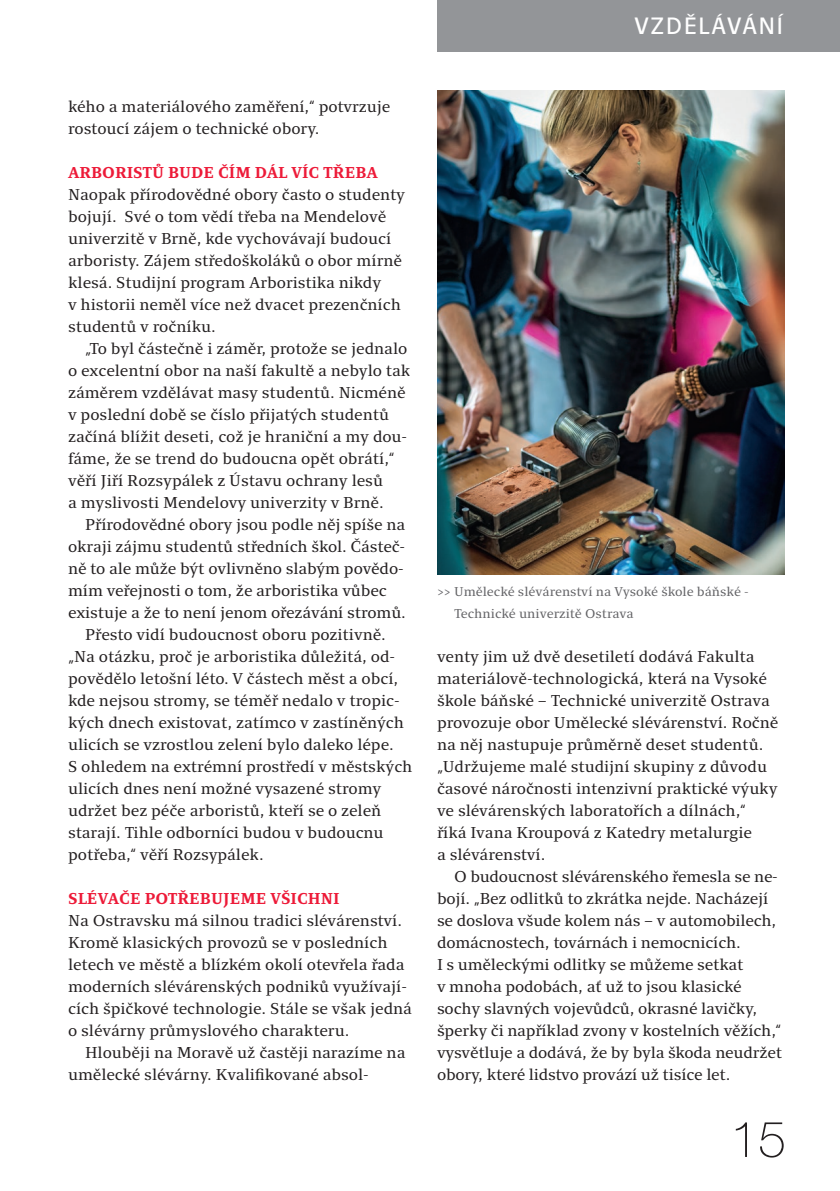
<style>
.page{position:relative;width:840px;height:1191px;background:#fff}
.page>*{position:absolute;margin:0;border:0;box-sizing:border-box;transform-origin:0 0}
.t1{font:100 50px "Helvetica Neue LT Pro";color:#231f20}
.t2{font:24px "Clara Sans";letter-spacing:.05em;color:#fff}
.t3{font:16px/22px "Clara Serif";letter-spacing:-.005em;color:#231f20}
.t4{font:700 16px "Clara Serif";letter-spacing:-.005em;color:#ed1a38}
.t5{font:13px/22px "Clara Serif";color:#636366}
</style>
<div class="page">
<div style="left:437px;top:0;width:402px;height:51px;background:#939598"></div>
<img style="left:437px;top:90px;width:347px;height:484px">
<h2 class="t2" style="left:634px;top:13px;width:150px">VZDĚLÁVÁNÍ</h2>
<p class="t3" style="left:68px;top:96px;width:323px">kého a materiálového zaměření,“ potvrzuje rostoucí zájem o technické obory.</p>
<p class="t4" style="left:68px;top:164px;width:311px">ARBORISTŮ BUDE ČÍM DÁL VÍC TŘEBA</p>
<p class="t3" style="left:68px;top:184px;width:338px">Naopak přírodovědné obory často o studenty bojují. Své o tom vědí třeba na Mendelově univerzitě v Brně, kde vychovávají budoucí arboristy. Zájem středoškoláků o obor mírně klesá. Studijní program Arboristika nikdy<br>v historii neměl více než dvacet prezenčních studentů v ročníku.</p>
<p class="t3" style="left:68px;top:338px;width:343px;text-indent:17px">„To byl částečně i záměr, protože se jednalo o excelentní obor na naší fakultě a nebylo tak záměrem vzdělávat masy studentů. Nicméně v poslední době se číslo přijatých studentů začíná blížit deseti, což je hraniční a my dou&shy;fáme, že se trend do budoucna opět obrátí,“ věří Jiří Rozsypálek z Ústavu ochrany lesů<br>a myslivosti Mendelovy univerzity v Brně.</p>
<p class="t3" style="left:85px;top:514px;width:321px">Přírodovědné obory jsou podle něj spíše na</p>
<p class="t3" style="left:68px;top:536px;width:338px">okraji zájmu studentů středních škol. Částeč-</p>
<p class="t3" style="left:68px;top:558px;width:337px">ně to ale může být ovlivněno slabým povědo-</p>
<p class="t3" style="left:68px;top:580px;width:320px">mím veřejnosti o tom, že arboristika vůbec</p>
<p class="t3" style="left:68px;top:602px;width:339px">existuje a že to není jenom ořezávání stromů.</p>
<p class="t3" style="left:85px;top:624px;width:302px">Přesto vidí budoucnost oboru pozitivně.</p>
<p class="t3" style="left:68px;top:646px;width:328px">„Na otázku, proč je arboristika důležitá, od-</p>
<p class="t3" style="left:68px;top:668px;width:332px">povědělo letošní léto. V částech měst a obcí,</p>
<p class="t3" style="left:68px;top:690px;width:333px">kde nejsou stromy, se téměř nedalo v tropic-</p>
<p class="t3" style="left:68px;top:712px;width:337px">kých dnech existovat, zatímco v zastíněných</p>
<p class="t3" style="left:68px;top:734px;width:327px">ulicích se vzrostlou zelení bylo daleko lépe.</p>
<p class="t3" style="left:68px;top:756px;width:346px">S ohledem na extrémní prostředí v městských</p>
<p class="t3" style="left:68px;top:778px;width:315px">ulicích dnes není možné vysazené stromy</p>
<p class="t3" style="left:68px;top:800px;width:314px">udržet bez péče arboristů, kteří se o zeleň</p>
<p class="t3" style="left:68px;top:822px;width:317px">starají. Tihle odborníci budou v budoucnu</p>
<p class="t3" style="left:68px;top:844px;width:197px">potřeba,“ věří Rozsypálek.</p>
<p class="t4" style="left:68px;top:890px;width:273px">SLÉVAČE POTŘEBUJEME VŠICHNI</p>
<p class="t3" style="left:68px;top:910px;width:345px">Na Ostravsku má silnou tradici slévárenství.<br>Kromě klasických provozů se v posledních letech ve městě a blízkém okolí otevřela řada moderních slévárenských podniků využívají&shy;cích špičkové technologie. Stále se však jedná o slévárny průmyslového charakteru.</p>
<p class="t3" style="left:68px;top:1042px;width:339px;text-indent:17px">Hlouběji na Moravě už častěji narazíme na umělecké slévárny. Kvalifikované absol-</p>
<p class="t5" style="left:454px;top:581px;width:296px;text-indent:-17px">&gt;&gt; Umělecké slévárenství na Vysoké škole báňské -<br>Technické univerzitě Ostrava</p>
<p class="t3" style="left:437px;top:646px;width:343px">venty jim už dvě desetiletí dodává Fakulta materiálově-technologická, která na Vysoké škole báňské – Technické univerzitě Ostrava provozuje obor Umělecké slévárenství. Ročně na něj nastupuje průměrně deset studentů. „Udržujeme malé studijní skupiny z důvodu časové náročnosti intenzivní praktické výuky ve slévárenských laboratořích a dílnách,“ říká Ivana Kroupová z Katedry metalurgie<br>a slévárenství.</p>
<p class="t3" style="left:437px;top:866px;width:346px;text-indent:17px">O budoucnost slévárenského řemesla se ne&shy;bojí. „Bez odlitků to zkrátka nejde. Nacházejí se doslova všude kolem nás – v automobilech, domácnostech, továrnách i nemocnicích.<br>I s uměleckými odlitky se můžeme setkat<br>v mnoha podobách, ať už to jsou klasické sochy slavných vojevůdců, okrasné lavičky, šperky či například zvony v kostelních věžích,“ vysvětluje a dodává, že by byla škoda neudržet obory, které lidstvo provází už tisíce let.</p>
<h1 class="t1" style="left:730px;top:1110px;width:57px">15</h1>
</div>
